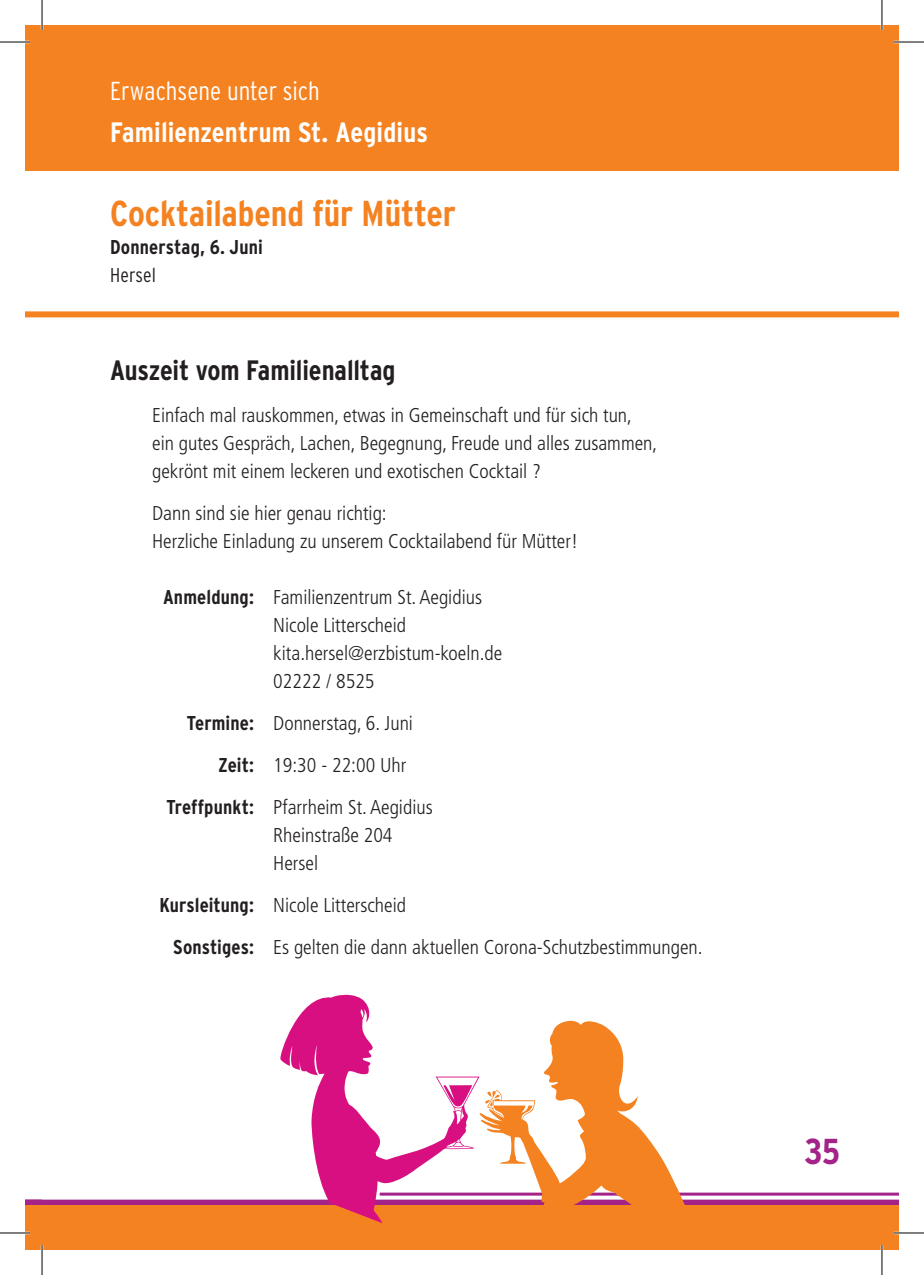
<style>
.page{position:relative;width:924px;height:1275px;background:#fff}
.page>*{position:absolute;margin:0;border:0;box-sizing:border-box;transform-origin:0 0}
.t1{font:700 36px "Interstate Condensed";letter-spacing:-.005em;color:#f58220}
.t2{font:700 36px "Interstate Condensed";color:#a32389}
.t3{font:700 28px "Interstate Condensed";letter-spacing:.005em;color:#fff}
.t4{font:700 28px "Interstate Condensed";letter-spacing:-.005em;color:#231f20}
.t5{font:300 26px "Interstate Condensed";color:#fff}
.t6{font:300 condensed 20px/28px "Frutiger LT Std";color:#231f20}
.t7{font:700 20px "Interstate Condensed";letter-spacing:.01em;color:#231f20}
.t8{font:300 20px "Interstate Condensed";letter-spacing:.005em;color:#231f20}
.s1{font-family:"Interstate Condensed";font-weight:700;font-stretch:normal}
</style>
<div class="page">
<div style="left:25px;top:311px;width:17px;height:6px;background:#f58220"></div>
<div style="left:42px;top:311px;width:856px;height:6px;background:#f58220"></div>
<hr style="left:379px;top:1192px;width:519px;height:3px;background:#a32389">
<div style="left:42px;top:1199px;width:856px;height:6px;background:#a32389"></div>
<div style="left:25px;top:25px;width:17px;height:145px;background:#f58220"></div>
<div style="left:42px;top:25px;width:856px;height:145px;background:#f58220"></div>
<div style="left:42px;top:1205px;width:856px;height:45px;background:#f58220"></div>
<svg style="left:278px;top:994px;width:413px;height:229px"></svg>
<div style="left:25px;top:1199px;width:17px;height:6px;background:#a32389"></div>
<div style="left:25px;top:1205px;width:17px;height:45px;background:#f58220"></div>
<hr style="left:0;top:41px;width:30px;height:2px;background:#fff">
<hr style="left:893px;top:41px;width:30px;height:2px;background:#fff">
<hr style="left:0;top:1231px;width:30px;height:3px;background:#fff">
<hr style="left:893px;top:1231px;width:30px;height:3px;background:#fff">
<hr style="left:41px;top:0;width:2px;height:30px;background:#fff">
<hr style="left:41px;top:1245px;width:2px;height:30px;background:#fff">
<hr style="left:880px;top:0;width:2px;height:30px;background:#fff">
<hr style="left:880px;top:1245px;width:2px;height:30px;background:#fff">
<hr style="left:0;top:42px;width:30px;height:1px;background:#000">
<hr style="left:893px;top:42px;width:30px;height:1px;background:#000">
<hr style="left:0;top:1232px;width:30px;height:1px;background:#000">
<hr style="left:893px;top:1232px;width:30px;height:1px;background:#000">
<hr style="left:42px;top:0;width:1px;height:30px;background:#000">
<hr style="left:42px;top:1245px;width:1px;height:30px;background:#000">
<hr style="left:881px;top:0;width:1px;height:30px;background:#000">
<hr style="left:881px;top:1245px;width:1px;height:30px;background:#000">
<h3 class="t5" style="left:110px;top:76px;width:211px">Erwachsene unter sich</h3>
<h2 class="t3" style="left:110px;top:117px;width:319px">Familienzentrum St. Aegidius</h2>
<h1 class="t1" style="left:110px;top:193px;width:347px">Cocktailabend für Mütter</h1>
<p class="t7" style="left:110px;top:236px;width:154px">Donnerstag, 6. Juni</p>
<p class="t8" style="left:110px;top:264px;width:47px">Hersel</p>
<h2 class="t4" style="left:110px;top:355px;width:287px">Auszeit vom Familienalltag</h2>
<p class="t6" style="left:152px;top:401px;width:506px">Einfach mal rauskommen, etwas in Gemeinschaft und für sich tun, ein gutes Gespräch, Lachen, Begegnung, Freude und alles zusammen, gekrönt mit einem leckeren und exotischen Cocktail ?</p>
<p class="t6" style="left:152px;top:499px;width:427px">Dann sind sie hier genau richtig:<br>Herzliche Einladung zu unserem Cocktailabend für Mütter!</p>
<p class="t6" style="left:273px;top:583px;width:230px;text-indent:-110px"><span class="s1">Anmeldung:</span> Familienzentrum St. Aegidius<br>Nicole Litterscheid kita.hersel@erzbistum-koeln.de<br>02222 / 8525</p>
<p class="t6" style="left:187px;top:709px;width:228px"><span class="s1">Termine:</span> Donnerstag, 6. Juni</p>
<p class="t6" style="left:218px;top:751px;width:189px"><span class="s1">Zeit:</span> 19:30 - 22:00 Uhr</p>
<p class="t6" style="left:166px;top:793px;width:267px"><span class="s1">Treffpunkt:</span> Pfarrheim St. Aegidius</p>
<p class="t6" style="left:273px;top:821px;width:121px">Rheinstraße 204<br>Hersel</p>
<p class="t6" style="left:173px;top:884px;width:530px;line-height:42px;text-indent:-14px"><span class="s1">Kursleitung:</span> Nicole Litterscheid<br><span class="s1">Sonstiges:</span> Es gelten die dann aktuellen Corona-Schutzbestimmungen.</p>
<h1 class="t2" style="left:804px;top:1131px;width:37px">35</h1>
</div>
